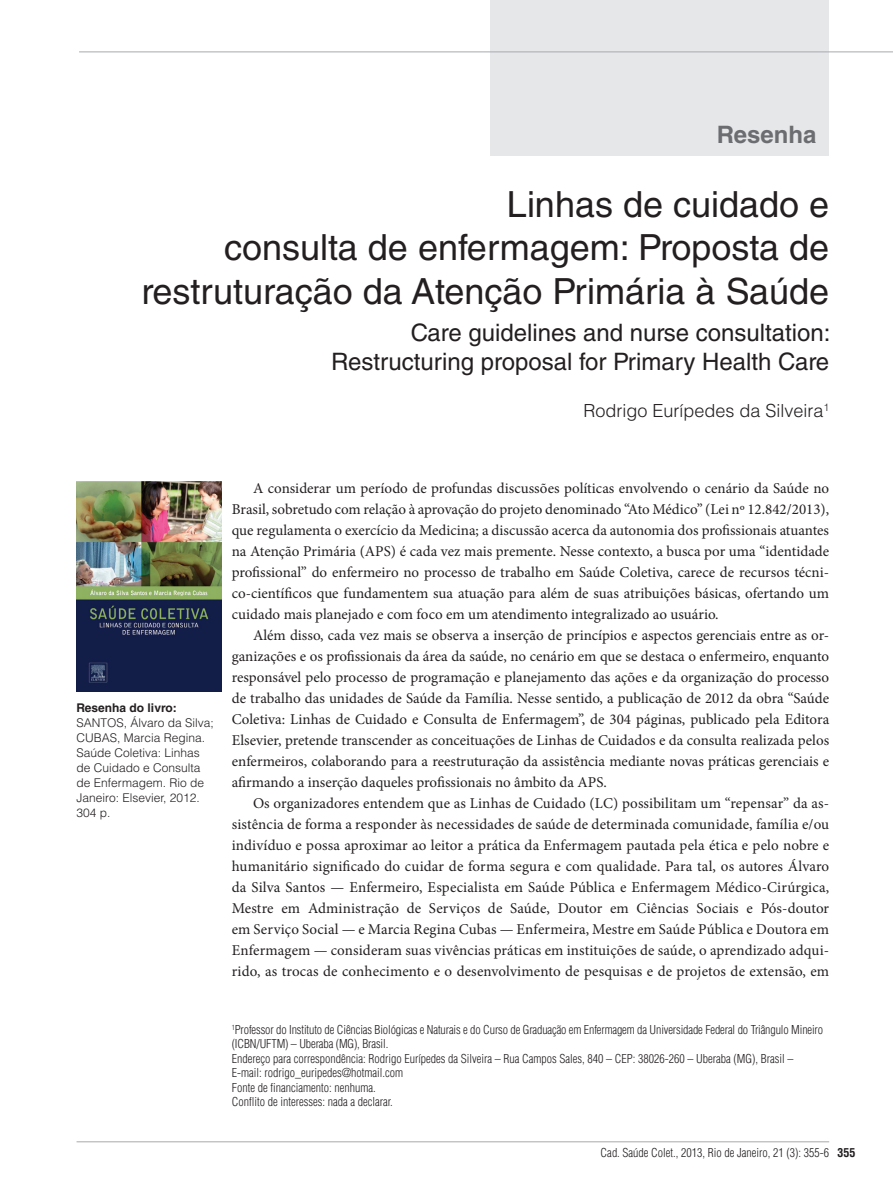
<style>
.page{position:relative;width:893px;height:1191px;background:#fff}
.page>*{position:absolute;margin:0;border:0;box-sizing:border-box;transform-origin:0 0}
._01_0_titulo{font:36px/43.2px "Helvetica LT Std";color:#231f20;text-align:right}
._01_1_titulo_ingles{font:24px/28.8px "Helvetica LT Std";color:#231f20;text-align:right}
._00_0_secao{font:700 24px "Helvetica LT Std";color:#6c6d70}
._01_2_autores{font:300 18px "Helvetica LT Std";color:#231f20}
._05_0_texto{font:15px/21px "Minion Pro";color:#231f20;text-align:justify}
._04_0_titulacoes{font:300 condensed 12px/14.4px "Helvetica LT Std";color:#231f20}
._02_1_resumos{font:300 12px/15px "Helvetica LT Std";color:#231f20}
._10_0_rodape{font:300 condensed 12px "Helvetica LT Std";color:#231f20}
._02_0_resumos_abstra{font:700 12px "Helvetica LT Std";color:#231f20}
.t1{font:700 condensed 12px "Helvetica LT Std";color:#231f20}
</style>
<div class="page">
<hr style="left:77px;top:1141px;width:752px;height:1px;background:#a8a9ad">
<div style="left:491px;top:0;width:338px;height:156px;background:#e6e7e9"></div>
<hr style="left:79px;top:51px;width:814px;height:1px;background:#a8a9ad">
<img style="left:77px;top:482px;width:145px;height:209px">
<p class="_00_0_secao" style="left:717px;top:120px;width:101px">Resenha</p>
<p class="_01_0_titulo" style="left:141px;top:183px;width:689px">Linhas de cuidado e<br>consulta de enfermagem: Proposta de restruturação da Atenção Primária à Saúde</p>
<p class="_01_1_titulo_ingles" style="left:331px;top:318px;width:501px">Care guidelines and nurse consultation:<br>Restructuring proposal for Primary Health Care</p>
<p class="_01_2_autores" style="left:583px;top:399px;width:247px">Rodrigo Eurípedes da Silveira<sup>1</sup></p>
<p class="_02_0_resumos_abstra" style="left:77px;top:700px;width:102px">Resenha do livro:</p>
<p class="_02_1_resumos" style="left:77px;top:714px;width:139px">SANTOS, Álvaro da Silva;<br>CUBAS, Marcia Regina.<br>Saúde Coletiva: Linhas de Cuidado e Consulta de Enfermagem. Rio de<br>Janeiro: Elsevier, 2012.<br>304 p.</p>
<p class="_05_0_texto" style="left:232px;top:477px;width:599px;text-indent:21px">A considerar um período de profundas discussões políticas envolvendo o cenário da Saúde no Brasil, sobretudo com relação à aprovação do projeto denominado “Ato Médico” (Lei nº 12.842/2013), que regulamenta o exercício da Medicina; a discussão acerca da autonomia dos profissionais atuantes na Atenção Primária (APS) é cada vez mais premente. Nesse contexto, a busca por uma “identidade profissional” do enfermeiro no processo de trabalho em Saúde Coletiva, carece de recursos técni&shy;co-científicos que fundamentem sua atuação para além de suas atribuições básicas, ofertando um cuidado mais planejado e com foco em um atendimento integralizado ao usuário.</p>
<p class="_05_0_texto" style="left:232px;top:624px;width:599px;text-indent:21px">Além disso, cada vez mais se observa a inserção de princípios e aspectos gerenciais entre as or&shy;ganizações e os profissionais da área da saúde, no cenário em que se destaca o enfermeiro, enquanto responsável pelo processo de programação e planejamento das ações e da organização do processo de trabalho das unidades de Saúde da Família. Nesse sentido, a publicação de 2012 da obra “Saúde Coletiva: Linhas de Cuidado e Consulta de Enfermagem”, de 304 páginas, publicado pela Editora Elsevier, pretende transcender as conceituações de Linhas de Cuidados e da consulta realizada pelos enfermeiros, colaborando para a reestruturação da assistência mediante novas práticas gerenciais e afirmando a inserção daqueles profissionais no âmbito da APS.</p>
<p class="_05_0_texto" style="left:232px;top:792px;width:599px;text-indent:21px">Os organizadores entendem que as Linhas de Cuidado (LC) possibilitam um “repensar” da as&shy;sistência de forma a responder às necessidades de saúde de determinada comunidade, família e/ou indivíduo e possa aproximar ao leitor a prática da Enfermagem pautada pela ética e pelo nobre e humanitário significado do cuidar de forma segura e com qualidade. Para tal, os autores Álvaro da Silva Santos — Enfermeiro, Especialista em Saúde Pública e Enfermagem Médico-Cirúrgica, Mestre em Administração de Serviços de Saúde, Doutor em Ciências Sociais e Pós-doutor em Serviço Social — e Marcia Regina Cubas — Enfermeira, Mestre em Saúde Pública e Doutora em Enfermagem — consideram suas vivências práticas em instituições de saúde, o aprendizado adqui&shy;rido, as trocas de conhecimento e o desenvolvimento de pesquisas e de projetos de extensão, em</p>
<p class="_04_0_titulacoes" style="left:232px;top:1022px;width:593px"><sup>1</sup>Professor do Instituto de Ciências Biológicas e Naturais e do Curso de Graduação em Enfermagem da Universidade Federal do Triângulo Mineiro (ICBN/UFTM) – Uberaba (MG), Brasil.</p>
<p class="_04_0_titulacoes" style="left:232px;top:1051px;width:563px">Endereço para correspondência: Rodrigo Eurípedes da Silveira – Rua Campos Sales, 840 – CEP: 38026-260 – Uberaba (MG), Brasil –<br>E-mail: rodrigo_euripedes@hotmail.com</p>
<p class="_04_0_titulacoes" style="left:232px;top:1079px;width:145px">Fonte de financiamento: nenhuma.</p>
<p class="_04_0_titulacoes" style="left:232px;top:1094px;width:163px">Conflito de interesses: nada a declarar.</p>
<p class="_10_0_rodape" style="left:601px;top:1145px;width:230px">Cad. Saúde Colet., 2013, Rio de Janeiro, 21 (3): 355-6</p>
<p class="t1" style="left:837px;top:1145px;width:19px">355</p>
</div>
